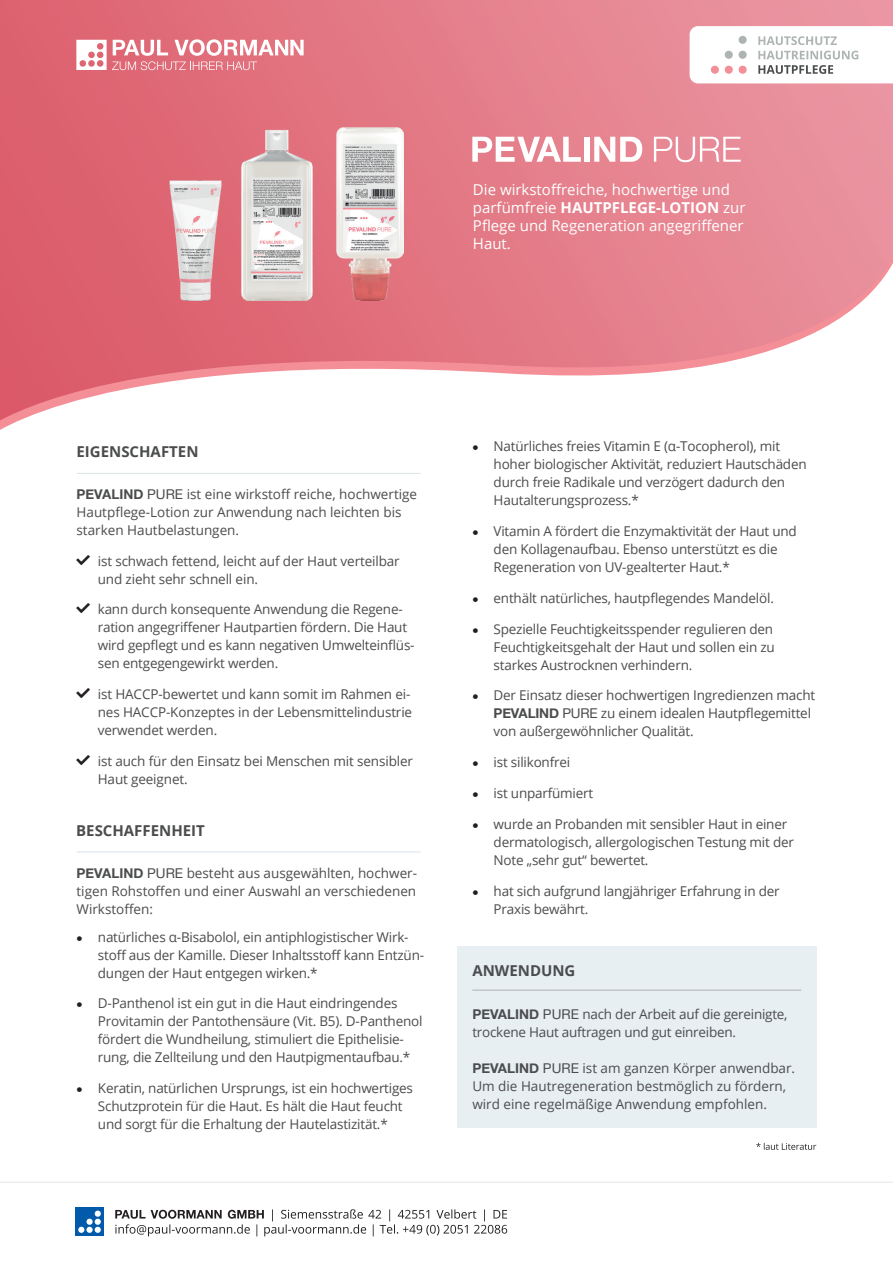
<style>
.page{position:relative;width:893px;height:1263px;background:#fff}
.page>*{position:absolute;margin:0;border:0;box-sizing:border-box;transform-origin:0 0}
.t1{font:15px/18px "Open Sans";color:#fff}
.t2{font:700 15px "Open Sans";color:#4b4c4d}
.t3{font:13.5px/18px "Open Sans";letter-spacing:-.015em;color:#4b4c4d}
.s1{font-weight:700}
.s2{font-family:"Helvetica Neue";font-weight:700}
.s3{font-family:"Helvetica Neue"}
.s4{font-family:"Entypo";color:#231f20}
</style>
<div class="page">
<img style="left:0;top:0;width:893px;height:420px">
<svg style="left:690px;top:26px;width:203px;height:57px"></svg>
<svg style="left:76px;top:39px;width:228px;height:31px"></svg>
<svg style="left:0;top:1182px;width:893px;height:55px"></svg>
<div style="left:75px;top:1207px;width:29px;height:29px;background:#015aaa"></div>
<div style="left:86px;top:1227px;width:7px;height:6px;background:#fff;border-radius:50%"></div>
<svg style="left:78px;top:1227px;width:6px;height:6px"></svg>
<svg style="left:95px;top:1219px;width:6px;height:14px"></svg>
<div style="left:86px;top:1219px;width:7px;height:6px;background:#fff;border-radius:50%"></div>
<div style="left:95px;top:1210px;width:6px;height:7px;background:#fff;border-radius:50%"></div>
<svg style="left:115px;top:1209px;width:392px;height:27px"></svg>
<svg style="left:472px;top:137px;width:109px;height:25px"></svg>
<div style="left:584px;top:137px;width:5px;height:25px;background:#fff"></div>
<svg style="left:594px;top:137px;width:48px;height:25px"></svg>
<svg style="left:654px;top:137px;width:87px;height:25px"></svg>
<img style="left:116px;top:105px;width:288px;height:195px">
<div style="left:457px;top:946px;width:359px;height:182px;background:#e7eff3"></div>
<hr style="left:472px;top:990px;width:329px;height:1px;background:#aeb4b4">
<hr style="left:77px;top:473px;width:344px;height:1px;background:#dde3e8">
<hr style="left:77px;top:851px;width:344px;height:1px;background:#dde3e8">
<svg style="left:756px;top:1143px;width:60px;height:7px"></svg>
<p class="t1" style="left:473px;top:180px;width:274px">Die wirkstoffreiche, hochwertige und parfümfreie <span class="s1">HAUTPFLEGE-LOTION</span> zur<br>Pflege und Regeneration angegriffener<br>Haut.</p>
<p class="t2" style="left:77px;top:441px;width:123px">EIGENSCHAFTEN</p>
<p class="t3" style="left:77px;top:485px;width:342px"><span class="s2">PEVALIND</span> <span class="s3">PURE</span> ist eine wirkstoff reiche, hochwertige</p>
<p class="t3" style="left:77px;top:503px;width:326px">Hautpflege-Lotion zur Anwendung nach leichten bis</p>
<p class="t3" style="left:77px;top:521px;width:164px">starken Hautbelastungen.</p>
<p class="t3" style="left:98px;top:551px;width:303px">ist schwach fettend, leicht auf der Haut verteilbar und zieht sehr schnell ein.</p>
<p class="t3" style="left:98px;top:600px;width:318px">kann durch konsequente Anwendung die Regene&shy;ration angegriffener Hautpartien fördern. Die Haut wird gepflegt und es kann negativen Umwelteinflüs&shy;sen entgegengewirkt werden.</p>
<p class="t3" style="left:98px;top:685px;width:316px">ist HACCP-bewertet und kann somit im Rahmen ei&shy;nes HACCP-Konzeptes in der Lebensmittelindustrie verwendet werden.</p>
<p class="t3" style="left:98px;top:752px;width:317px">ist auch für den Einsatz bei Menschen mit sensibler<br>Haut geeignet.</p>
<p class="t2" style="left:76px;top:820px;width:130px">BESCHAFFENHEIT</p>
<p class="t3" style="left:77px;top:863px;width:342px"><span class="s2">PEVALIND</span> <span class="s3">PURE</span> besteht aus ausgewählten, hochwer&shy;tigen Rohstoffen und einer Auswahl an verschiedenen</p>
<p class="t3" style="left:77px;top:899px;width:78px">Wirkstoffen:</p>
<p class="t3" style="left:98px;top:927px;width:328px;text-indent:-21px"><span class="s4">}</span> natürliches α-Bisabolol, ein antiphlogistischer Wirk&shy;stoff aus der Kamille. Dieser Inhaltsstoff kann Entzün&shy;dungen der Haut entgegen wirken.*</p>
<p class="t3" style="left:98px;top:994px;width:326px;text-indent:-21px"><span class="s4">}</span> D-Panthenol ist ein gut in die Haut eindringendes Provitamin der Pantothensäure (Vit. B5). D-Panthenol fördert die Wundheilung, stimuliert die Epithelisie&shy;rung, die Zellteilung und den Hautpigmentaufbau.*</p>
<p class="t3" style="left:98px;top:1079px;width:317px;text-indent:-21px"><span class="s4">}</span> Keratin, natürlichen Ursprungs, ist ein hochwertiges<br>Schutzprotein für die Haut. Es hält die Haut feucht und sorgt für die Erhaltung der Hautelastizität.*</p>
<p class="t3" style="left:494px;top:437px;width:315px;text-indent:-21px"><span class="s4">}</span> Natürliches freies Vitamin E (α-Tocopherol), mit hoher biologischer Aktivität, reduziert Hautschäden durch freie Radikale und verzögert dadurch den Hautalterungsprozess.*</p>
<p class="t3" style="left:494px;top:522px;width:305px;text-indent:-21px"><span class="s4">}</span> Vitamin A fördert die Enzymaktivität der Haut und den Kollagenaufbau. Ebenso unterstützt es die<br>Regeneration von UV-gealterter Haut.*</p>
<p class="t3" style="left:472px;top:589px;width:303px"><span class="s4">}</span> enthält natürliches, hautpflegendes Mandelöl.</p>
<p class="t3" style="left:494px;top:619px;width:283px;text-align:justify;text-indent:-21px"><span class="s4">}</span> Spezielle Feuchtigkeitsspender regulieren den Feuchtigkeitsgehalt der Haut und sollen ein zu starkes Austrocknen verhindern.</p>
<p class="t3" style="left:494px;top:686px;width:323px;text-indent:-21px"><span class="s4">}</span> Der Einsatz dieser hochwertigen Ingredienzen macht<br><span class="s2">PEVALIND</span> <span class="s3">PURE</span> zu einem idealen Hautpflegemittel von außergewöhnlicher Qualität.</p>
<p class="t3" style="left:472px;top:753px;width:99px"><span class="s4">}</span> ist silikonfrei</p>
<p class="t3" style="left:472px;top:784px;width:122px"><span class="s4">}</span> ist unparfümiert</p>
<p class="t3" style="left:494px;top:814px;width:302px;text-indent:-21px"><span class="s4">}</span> wurde an Probanden mit sensibler Haut in einer dermatologisch, allergologischen Testung mit der<br>Note „sehr gut“ bewertet.</p>
<p class="t3" style="left:494px;top:881px;width:288px;text-indent:-21px"><span class="s4">}</span> hat sich aufgrund langjähriger Erfahrung in der<br>Praxis bewährt.</p>
<p class="t2" style="left:472px;top:960px;width:105px">ANWENDUNG</p>
<p class="t3" style="left:472px;top:1005px;width:317px"><span class="s2">PEVALIND</span> <span class="s3">PURE</span> nach der Arbeit auf die gereinigte, trockene Haut auftragen und gut einreiben.</p>
<p class="t3" style="left:472px;top:1059px;width:324px"><span class="s2">PEVALIND</span> <span class="s3">PURE</span> ist am ganzen Körper anwendbar.<br>Um die Hautregeneration bestmöglich zu fördern, wird eine regelmäßige Anwendung empfohlen.</p>
</div>
